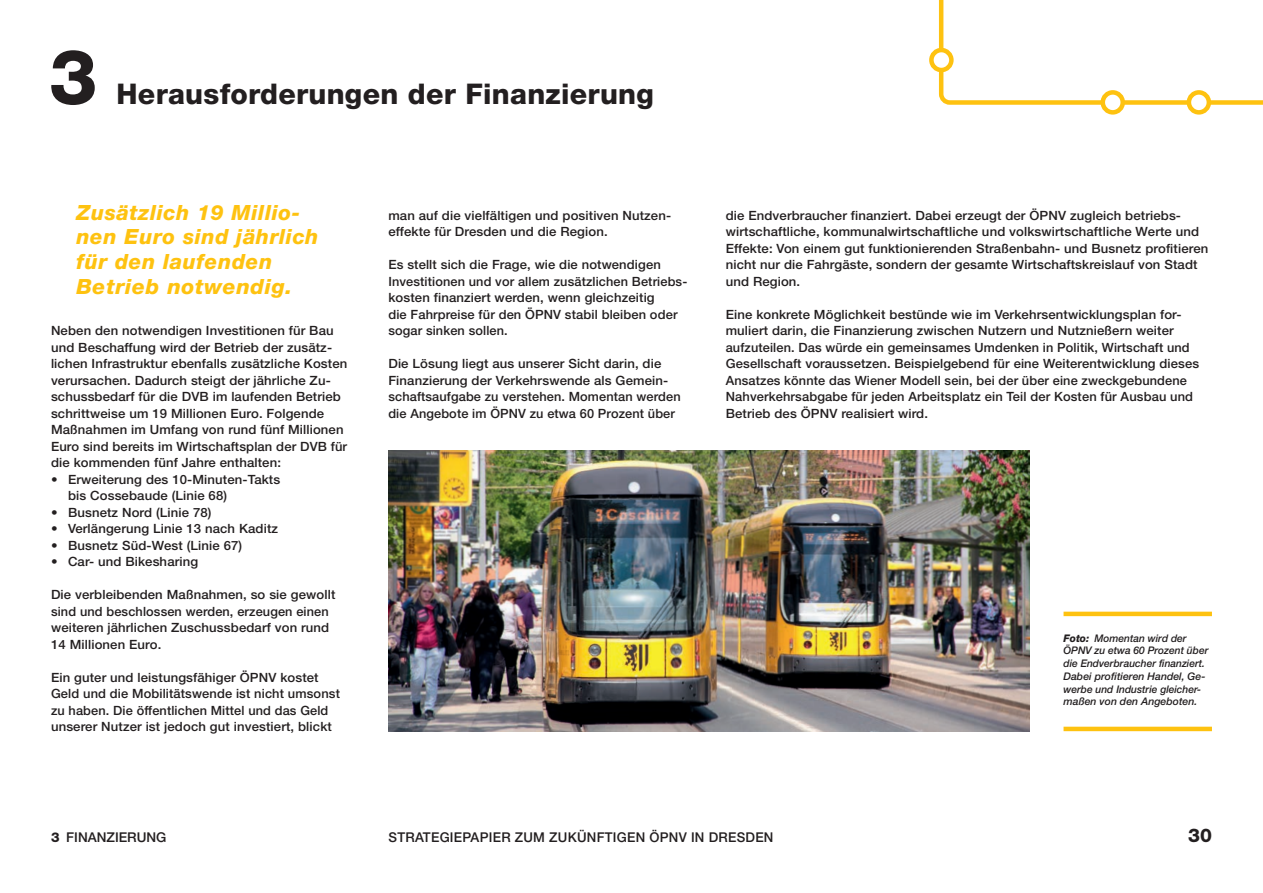
<style>
.page{position:relative;width:1263px;height:893px;background:#fff}
.page>*{position:absolute;margin:0;border:0;box-sizing:border-box;transform-origin:0 0}
.t1{font:800 76.5px "Helvetica Neue";color:#231f20}
.t2{font:800 28.5px "Helvetica Neue";letter-spacing:.01em;color:#231f20}
.t3{font:italic 800 21px/24.8px "Helvetica Neue";letter-spacing:.03em;color:#fec210}
.t4{font:800 18.9px "Helvetica Neue";color:#231f20}
.t5{font:500 13.5px "Helvetica Neue";letter-spacing:.02em;color:#231f20}
.t6{font:500 13.5px "Helvetica Neue";color:#231f20}
.t7{font:500 12.75px/16.5px "Helvetica Neue";letter-spacing:.01em;color:#231f20}
.t8{font:italic 500 10.5px/12.8px "Helvetica Neue";color:#231f20}
.s1{font-weight:800}
</style>
<div class="page">
<img style="left:388px;top:451px;width:641px;height:280px">
<hr style="left:1063px;top:612px;width:149px;height:4px;background:#fec210">
<hr style="left:1063px;top:727px;width:149px;height:4px;background:#fec210">
<hr style="left:939px;top:0;width:4px;height:51px;background:#fec210">
<svg style="left:937px;top:66px;width:171px;height:41px"></svg>
<div style="left:929px;top:48px;width:25px;height:24px;border:4px solid #fec210;border-radius:50%"></div>
<div style="left:1123px;top:100px;width:66px;height:5px;background:#fec210"></div>
<div style="left:1100px;top:90px;width:25px;height:25px;border:4px solid #fec210;border-radius:50%"></div>
<div style="left:1209px;top:100px;width:54px;height:5px;background:#fec210"></div>
<div style="left:1187px;top:90px;width:24px;height:25px;border:4px solid #fec210;border-radius:50%"></div>
<h1 class="t1" style="left:49px;top:32px;width:50px">3</h1>
<h2 class="t2" style="left:117px;top:77px;width:539px">Herausforderungen der Finanzierung</h2>
<h3 class="t3" style="left:77px;top:200px;width:243px">Zusätzlich 19 Millio&shy;nen Euro sind jährlich für den laufenden<br>Betrieb notwendig.</h3>
<p class="t7" style="left:51px;top:322px;width:298px">Neben den notwendigen Investitionen für Bau und Beschaffung wird der Betrieb der zusätz&shy;lichen Infrastruktur ebenfalls zusätzliche Kosten verursachen. Dadurch steigt der jährliche Zu&shy;schussbedarf für die DVB im laufenden Betrieb schrittweise um 19 Millionen Euro. Folgende Maßnahmen im Umfang von rund fünf Millionen Euro sind bereits im Wirtschaftsplan der DVB für die kommenden fünf Jahre enthalten:</p>
<p class="t7" style="left:68px;top:471px;width:214px;text-indent:-17px">• Erweiterung des 10-Minuten-Takts bis Cossebaude (Linie 68)</p>
<p class="t7" style="left:51px;top:504px;width:162px">• Busnetz Nord (Linie 78)</p>
<p class="t7" style="left:51px;top:520px;width:229px">• Verlängerung Linie 13 nach Kaditz</p>
<p class="t7" style="left:51px;top:537px;width:193px">• Busnetz Süd-West (Linie 67)</p>
<p class="t7" style="left:51px;top:553px;width:149px">• Car- und Bikesharing</p>
<p class="t7" style="left:51px;top:586px;width:286px">Die verbleibenden Maßnahmen, so sie gewollt sind und beschlossen werden, erzeugen einen weiteren jährlichen Zuschussbedarf von rund 14 Millionen Euro.</p>
<p class="t7" style="left:51px;top:669px;width:290px">Ein guter und leistungsfähiger ÖPNV kostet Geld und die Mobilitätswende ist nicht umsonst zu haben. Die öffentlichen Mittel und das Geld unserer Nutzer ist jedoch gut investiert, blickt</p>
<p class="t7" style="left:388px;top:207px;width:284px">man auf die vielfältigen und positiven Nutzen&shy;effekte für Dresden und die Region.</p>
<p class="t7" style="left:388px;top:256px;width:300px">Es stellt sich die Frage, wie die notwendigen Investitionen und vor allem zusätzlichen Betriebs&shy;kosten finanziert werden, wenn gleichzeitig<br>die Fahrpreise für den ÖPNV stabil bleiben oder sogar sinken sollen.</p>
<p class="t7" style="left:388px;top:355px;width:294px">Die Lösung liegt aus unserer Sicht darin, die Finanzierung der Verkehrswende als Gemein&shy;schaftsaufgabe zu verstehen. Momentan werden die Angebote im ÖPNV zu etwa 60 Prozent über</p>
<p class="t7" style="left:726px;top:207px;width:484px">die Endverbraucher finanziert. Dabei erzeugt der ÖPNV zugleich betriebs&shy;wirtschaftliche, kommunalwirtschaftliche und volkswirtschaftliche Werte und Effekte: Von einem gut funktionierenden Straßenbahn- und Busnetz profitieren nicht nur die Fahrgäste, sondern der gesamte Wirtschaftskreislauf von Stadt und Region.</p>
<p class="t7" style="left:726px;top:306px;width:475px">Eine konkrete Möglichkeit bestünde wie im Verkehrsentwicklungsplan for&shy;muliert darin, die Finanzierung zwischen Nutzern und Nutznießern weiter aufzuteilen. Das würde ein gemeinsames Umdenken in Politik, Wirtschaft und Gesellschaft voraussetzen. Beispielgebend für eine Weiterentwicklung dieses Ansatzes könnte das Wiener Modell sein, bei der über eine zweckgebundene Nahverkehrsabgabe für jeden Arbeitsplatz ein Teil der Kosten für Ausbau und Betrieb des ÖPNV realisiert wird.</p>
<p class="t8" style="left:1063px;top:631px;width:146px"><span class="s1">Foto:</span> Momentan wird der<br>ÖPNV zu etwa 60 Prozent über die Endverbraucher finanziert.<br>Dabei profitieren Handel, Ge&shy;werbe und Industrie gleicher&shy;maßen von den Angeboten.</p>
<p class="t6" style="left:51px;top:829px;width:117px"><span class="s1">3</span> FINANZIERUNG</p>
<p class="t5" style="left:389px;top:829px;width:386px">STRATEGIEPAPIER ZUM ZUKÜNFTIGEN ÖPNV IN DRESDEN</p>
<h3 class="t4" style="left:1188px;top:824px;width:25px">30</h3>
</div>
